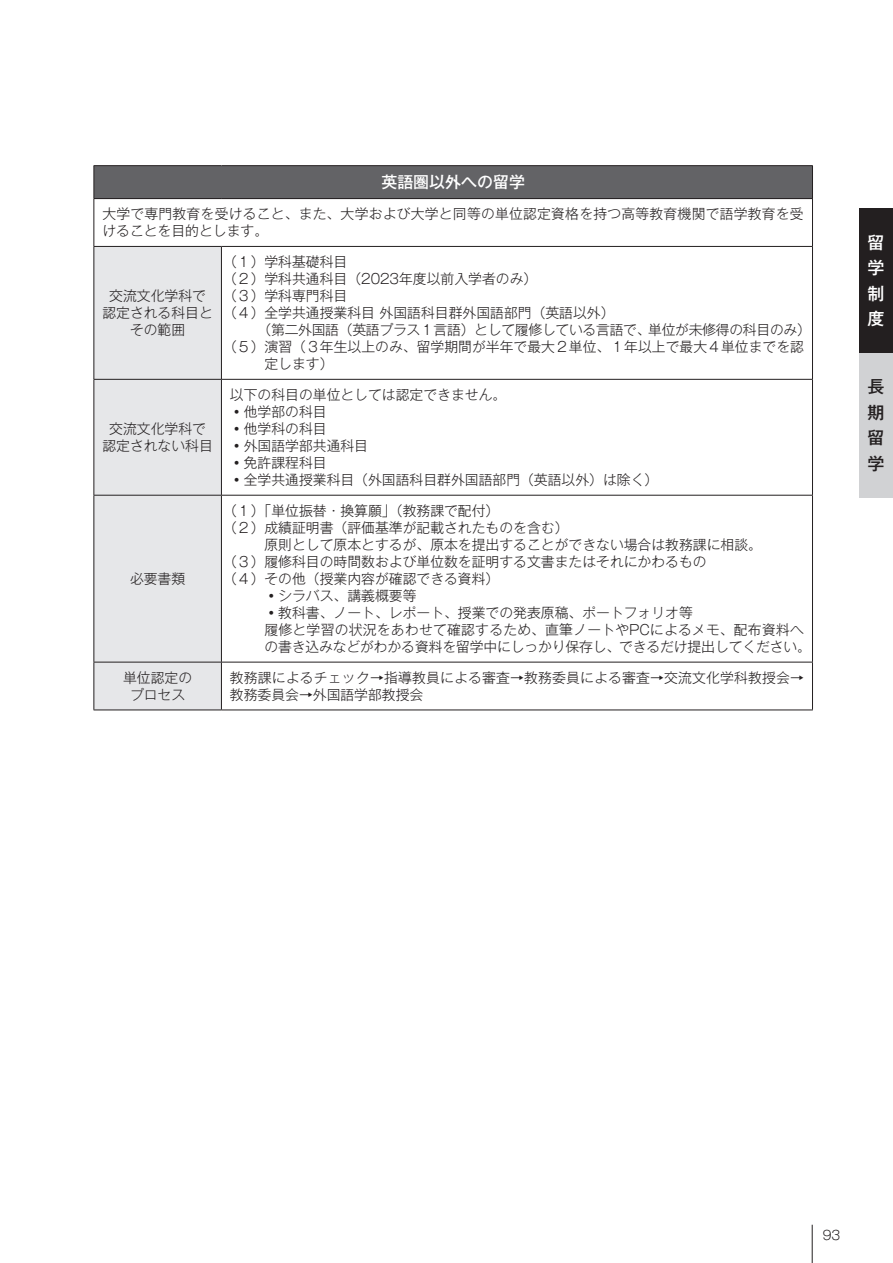
<style>
.page{position:relative;width:893px;height:1263px;background:#fff}
.page>*{position:absolute;margin:0;border:0;box-sizing:border-box;transform-origin:0 0}
.t1{font:500 16.95px/25.5px "Gothic MB101 Pro";color:#fff;text-align:justify}
.t2{font:500 16.95px/25.5px "Gothic MB101 Pro";color:#231f20;text-align:justify}
.表_中央揃え{font:500 15.9px "Gothic MB101 Pro";color:#fff}
.表_左揃え{font:300 13.8px/17px "Gothic MB101 Pro";color:#231f20}
.表_左揃え_2_5字下げ_１字ぶら下げ{font:300 13.8px/17px "Gothic MB101 Pro";color:#231f20}
.表_中央揃え-2{font:300 13.8px "Gothic MB101 Pro";color:#231f20}
.表_左揃え-2{font:300 13.8px "Gothic MB101 Pro";letter-spacing:-.02em;color:#231f20}
.t3{font:300 12.75px "Gothic MB101 Pro";color:#231f20}
</style>
<div class="page">
<div style="left:94px;top:166px;width:718px;height:33px;background:#636366"></div>
<div style="left:95px;top:247px;width:126px;height:463px;background:#e6e7e9"></div>
<div style="left:94px;top:379px;width:127px;height:116px;background:#e6e7e9"></div>
<hr style="left:94px;top:165px;width:127px;height:1px;background:#231f20">
<hr style="left:94px;top:166px;width:1px;height:32px;background:#231f20">
<hr style="left:221px;top:165px;width:592px;height:1px;background:#231f20">
<hr style="left:812px;top:166px;width:1px;height:32px;background:#231f20">
<hr style="left:94px;top:198px;width:127px;height:1px;background:#231f20">
<hr style="left:94px;top:199px;width:1px;height:47px;background:#231f20">
<hr style="left:221px;top:198px;width:592px;height:1px;background:#231f20">
<hr style="left:812px;top:199px;width:1px;height:47px;background:#231f20">
<hr style="left:94px;top:246px;width:127px;height:1px;background:#231f20">
<hr style="left:94px;top:247px;width:1px;height:132px;background:#231f20">
<hr style="left:221px;top:246px;width:592px;height:1px;background:#231f20">
<hr style="left:221px;top:247px;width:1px;height:132px;background:#231f20">
<hr style="left:812px;top:247px;width:1px;height:132px;background:#231f20">
<hr style="left:94px;top:379px;width:127px;height:1px;background:#231f20">
<hr style="left:94px;top:380px;width:1px;height:115px;background:#231f20">
<hr style="left:221px;top:379px;width:592px;height:1px;background:#231f20">
<hr style="left:221px;top:380px;width:1px;height:115px;background:#231f20">
<hr style="left:812px;top:380px;width:1px;height:115px;background:#231f20">
<hr style="left:94px;top:495px;width:127px;height:1px;background:#231f20">
<hr style="left:94px;top:495px;width:1px;height:167px;background:#231f20">
<hr style="left:221px;top:495px;width:592px;height:1px;background:#231f20">
<hr style="left:221px;top:495px;width:1px;height:167px;background:#231f20">
<hr style="left:812px;top:495px;width:1px;height:167px;background:#231f20">
<hr style="left:94px;top:662px;width:127px;height:1px;background:#231f20">
<hr style="left:94px;top:662px;width:1px;height:48px;background:#231f20">
<hr style="left:221px;top:662px;width:592px;height:1px;background:#231f20">
<hr style="left:221px;top:662px;width:1px;height:48px;background:#231f20">
<hr style="left:812px;top:662px;width:1px;height:48px;background:#231f20">
<hr style="left:94px;top:710px;width:127px;height:1px;background:#231f20">
<hr style="left:221px;top:710px;width:592px;height:1px;background:#231f20">
<div style="left:859px;top:208px;width:34px;height:145px;background:#231f20"></div>
<div style="left:859px;top:353px;width:34px;height:144px;background:#d1d2d4"></div>
<hr style="left:812px;top:1225px;width:1px;height:38px;background:#231f20">
<p class="表_中央揃え" style="left:381px;top:169px;width:145px">英語圏以外への留学</p>
<p class="表_左揃え" style="left:102px;top:204px;width:703px">大学で専門教育を受けること、また、大学および大学と同等の単位認定資格を持つ高等教育機関で語学教育を受けることを目的とします。</p>
<p class="表_中央揃え-2" style="left:109px;top:284px;width:98px">交流文化学科で</p>
<p class="表_中央揃え-2" style="left:102px;top:301px;width:112px">認定される科目と</p>
<p class="表_中央揃え-2" style="left:130px;top:318px;width:57px">その範囲</p>
<p class="表_中央揃え-2" style="left:109px;top:417px;width:98px">交流文化学科で</p>
<p class="表_中央揃え-2" style="left:102px;top:434px;width:112px">認定されない科目</p>
<p class="表_中央揃え-2" style="left:130px;top:567px;width:57px">必要書類</p>
<p class="表_中央揃え-2" style="left:123px;top:666px;width:71px">単位認定の</p>
<p class="表_中央揃え-2" style="left:130px;top:683px;width:57px">プロセス</p>
<p class="表_左揃え" style="left:223px;top:251px;width:126px">（１）学科基礎科目</p>
<p class="表_左揃え" style="left:223px;top:268px;width:316px">（２）学科共通科目（2023年度以前入学者のみ）</p>
<p class="表_左揃え" style="left:223px;top:285px;width:126px">（３）学科専門科目</p>
<p class="表_左揃え" style="left:223px;top:302px;width:393px">（４）全学共通授業科目外国語科目群外国語部門（英語以外）</p>
<p class="表_左揃え-2" style="left:258px;top:318px;width:555px">（第二外国語（英語プラス１言語）として履修している言語で、単位が未修得の科目のみ）</p>
<p class="表_左揃え" style="left:264px;top:336px;width:541px;text-indent:-41px">（５）演習（３年生以上のみ、留学期間が半年で最大２単位、１年以上で最大４単位までを認定します）</p>
<p class="表_左揃え" style="left:230px;top:384px;width:278px">以下の科目の単位としては認定できません。</p>
<p class="表_左揃え" style="left:230px;top:401px;width:98px">◦他学部の科目</p>
<p class="表_左揃え" style="left:230px;top:418px;width:98px">◦他学科の科目</p>
<p class="表_左揃え" style="left:230px;top:435px;width:140px">◦外国語学部共通科目</p>
<p class="表_左揃え" style="left:230px;top:452px;width:98px">◦免許課程科目</p>
<p class="表_左揃え" style="left:230px;top:469px;width:430px">◦全学共通授業科目（外国語科目群外国語部門（英語以外）は除く）</p>
<p class="表_左揃え" style="left:223px;top:500px;width:278px">（１）「単位振替・換算願」（教務課で配付）</p>
<p class="表_左揃え" style="left:223px;top:517px;width:347px">（２）成績証明書（評価基準が記載されたものを含む）</p>
<p class="表_左揃え_2_5字下げ_１字ぶら下げ" style="left:264px;top:534px;width:499px">原則として原本とするが、原本を提出することができない場合は教務課に相談。</p>
<p class="表_左揃え" style="left:223px;top:551px;width:485px">（３）履修科目の時間数および単位数を証明する文書またはそれにかわるもの</p>
<p class="表_左揃え" style="left:223px;top:568px;width:278px">（４）その他（授業内容が確認できる資料）</p>
<p class="表_左揃え_2_5字下げ_１字ぶら下げ" style="left:264px;top:585px;width:154px">◦シラバス、講義概要等</p>
<p class="表_左揃え_2_5字下げ_１字ぶら下げ" style="left:264px;top:602px;width:430px">◦教科書、ノート、レポート、授業での発表原稿、ポートフォリオ等</p>
<p class="表_左揃え_2_5字下げ_１字ぶら下げ" style="left:264px;top:619px;width:548px">履修と学習の状況をあわせて確認するため、直筆ノートやPCによるメモ、配布資料への書き込みなどがわかる資料を留学中にしっかり保存し、できるだけ提出してください。</p>
<p class="表_左揃え" style="left:230px;top:667px;width:576px">教務課によるチェック→指導教員による審査→教務委員による審査→交流文化学科教授会→教務委員会→外国語学部教授会</p>
<p class="t1" style="left:867px;top:228px;width:18px">留学制度</p>
<p class="t2" style="left:867px;top:372px;width:18px">長期留学</p>
<p class="t3" style="left:823px;top:1225px;width:19px">93</p>
</div>
